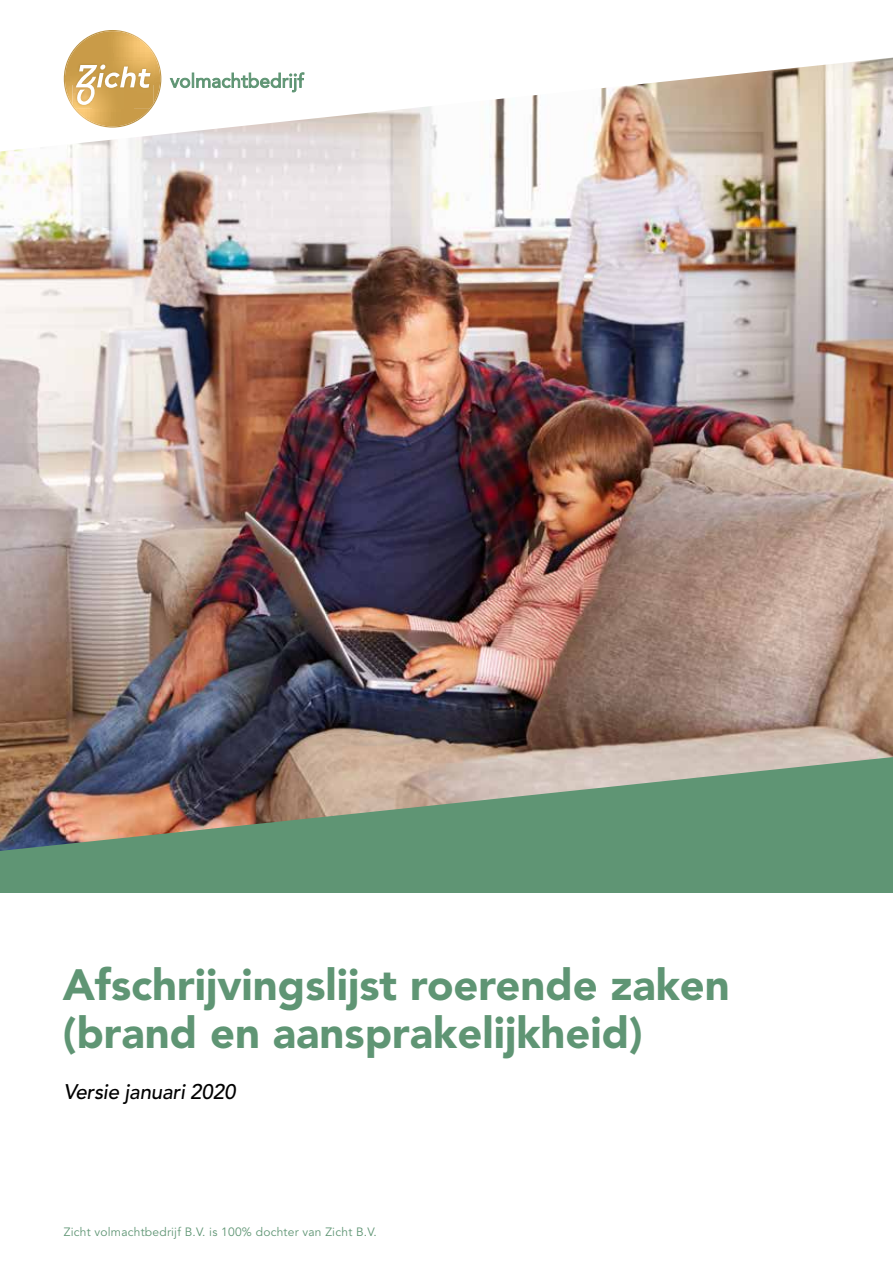
<style>
.page{position:relative;width:893px;height:1263px;background:#fff}
.page>*{position:absolute;margin:0;border:0;box-sizing:border-box;transform-origin:0 0}
.t1{font:900 43.5px/48px "Avenir LT Std";color:#5f9574}
.t2{font:italic 500 21px "Avenir LT Std";letter-spacing:-.01em;color:#000}
.t3{font:12px "Avenir LT Std";letter-spacing:.02em;color:#5f9574}
</style>
<div class="page">
<div style="left:0;top:393px;width:893px;height:500px;background:#5f9574"></div>
<img style="left:0;top:58px;width:893px;height:793px">
<svg style="left:64px;top:30px;width:97px;height:98px"></svg>
<svg style="left:170px;top:72px;width:135px;height:20px"></svg>
<p class="t1" style="left:63px;top:961px;width:669px">Afschrijvingslijst roerende zaken (brand en aansprakelijkheid)</p>
<p class="t2" style="left:64px;top:1079px;width:173px">Versie januari 2020</p>
<p class="t3" style="left:64px;top:1225px;width:315px">Zicht volmachtbedrijf B.V. is 100% dochter van Zicht B.V.</p>
</div>
